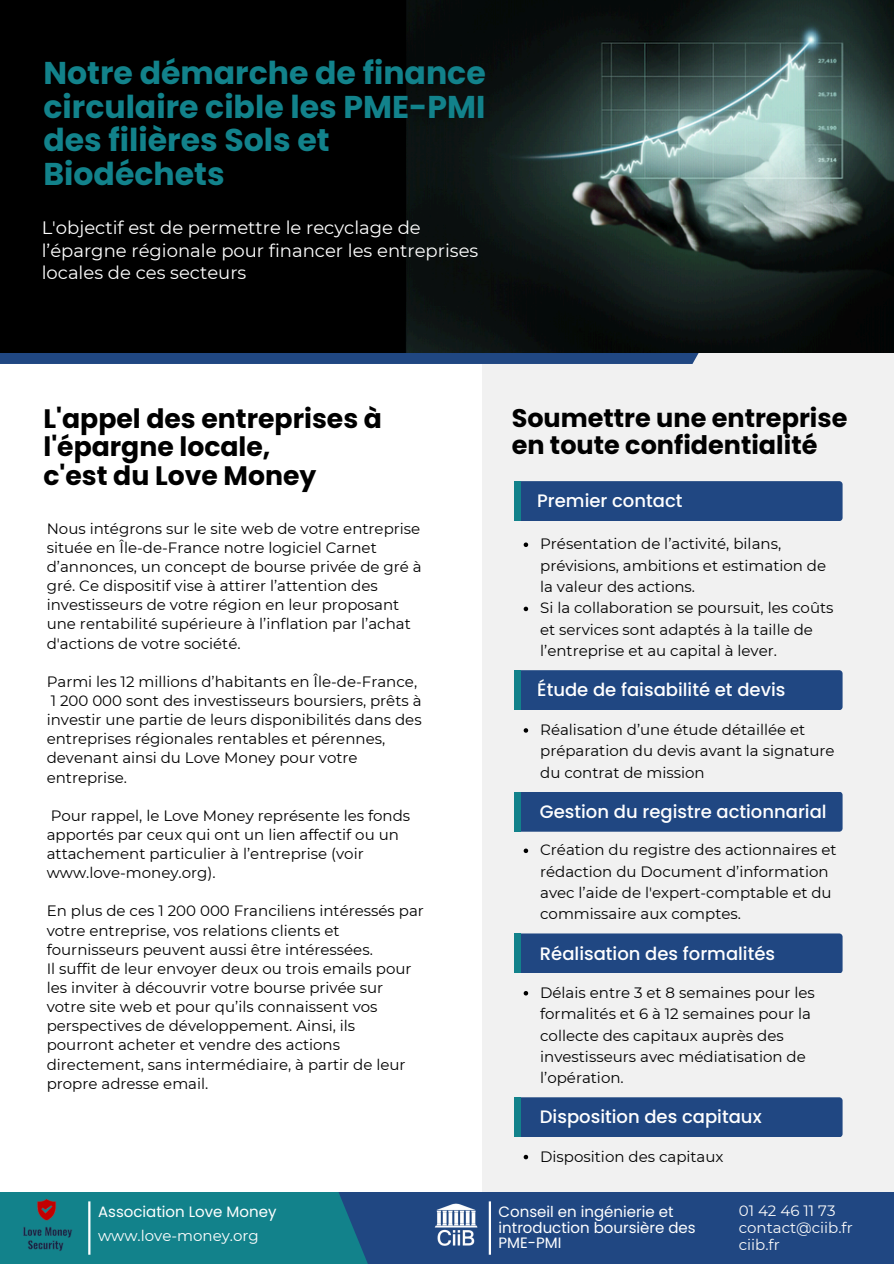
<style>
.page{position:relative;width:894px;height:1264px;background:#fff}
.page>*{position:absolute;margin:0;border:0;box-sizing:border-box;transform-origin:0 0}
.t1{font:700 31.5px/33.8px "Poppins";color:#12828b}
.t2{font:700 26.7px/28.2px "Poppins";color:#000}
.t3{font:700 25.5px/27px "Poppins";color:#000}
.t4{font:500 18px "Poppins";color:#fff}
.t5{font:18px/22.5px "Montserrat";color:#fff}
.t6{font:15px/19px "Montserrat";color:#000}
.t7{font:15px/15.8px "Poppins";color:#fff}
.t8{font:15px "Montserrat";color:#fafafa}
.t9{font:15px "Montserrat";color:#fff}
</style>
<div class="page">
<div style="left:482px;top:0;width:411px;height:1263px;background:#f1f1f1"></div>
<div style="left:208px;top:1191px;width:685px;height:72px;background:#204782"></div>
<svg style="left:0;top:1191px;width:501px;height:72px;fill:#12828b"></svg>
<div style="left:514px;top:933px;width:328px;height:40px;background:#204782;border-radius:3px"></div>
<div style="left:514px;top:933px;width:6px;height:40px;background:#12828b"></div>
<svg style="left:523px;top:991px;width:5px;height:4px"></svg>
<div style="left:514px;top:670px;width:328px;height:40px;background:#204782;border-radius:3px"></div>
<div style="left:514px;top:670px;width:6px;height:40px;background:#12828b"></div>
<svg style="left:523px;top:728px;width:5px;height:4px"></svg>
<div style="left:514px;top:481px;width:328px;height:40px;background:#204782;border-radius:3px"></div>
<div style="left:514px;top:481px;width:6px;height:40px;background:#12828b"></div>
<svg style="left:523px;top:542px;width:5px;height:5px"></svg>
<svg style="left:523px;top:606px;width:5px;height:5px"></svg>
<div style="left:0;top:353px;width:699px;height:11px;background:#204782"></div>
<img style="left:0;top:0;width:893px;height:353px">
<div style="left:514px;top:1097px;width:328px;height:40px;background:#204782;border-radius:3px"></div>
<div style="left:514px;top:1097px;width:6px;height:40px;background:#12828b"></div>
<svg style="left:523px;top:1154px;width:5px;height:5px"></svg>
<svg style="left:523px;top:848px;width:5px;height:5px"></svg>
<div style="left:514px;top:791px;width:328px;height:40px;background:#204782;border-radius:3px"></div>
<div style="left:514px;top:791px;width:6px;height:40px;background:#12828b"></div>
<hr style="left:88px;top:1201px;width:2px;height:53px;background:#fff">
<img style="left:18px;top:1197px;width:57px;height:55px">
<hr style="left:488px;top:1201px;width:3px;height:53px;background:#fff">
<img style="left:433px;top:1203px;width:45px;height:44px">
<p class="t1" style="left:43px;top:56px;width:443px">Notre démarche de finance circulaire cible les PME-PMI des filières Sols et<br>Biodéchets</p>
<p class="t5" style="left:42px;top:216px;width:438px">L'objectif est de permettre le recyclage de l’épargne régionale pour financer les entreprises locales de ces secteurs</p>
<p class="t2" style="left:43px;top:405px;width:340px">L'appel des entreprises à l'épargne locale,<br>c'est du Love Money</p>
<h3 class="t6" style="left:47px;top:519px;width:376px">Nous intégrons sur le site web de votre entreprise située en Île-de-France notre logiciel Carnet d’annonces, un concept de bourse privée de gré à gré. Ce dispositif vise à attirer l’attention des investisseurs de votre région en leur proposant une rentabilité supérieure à l’inflation par l’achat d'actions de votre société.</h3>
<p class="t6" style="left:47px;top:672px;width:372px">Parmi les 12 millions d’habitants en Île-de-France,</p>
<h2 class="t6" style="left:47px;top:691px;width:376px">1 200 000 sont des investisseurs boursiers, prêts à investir une partie de leurs disponibilités dans des entreprises régionales rentables et pérennes, devenant ainsi du Love Money pour votre entreprise.</h2>
<p class="t6" style="left:47px;top:806px;width:365px">Pour rappel, le Love Money représente les fonds apportés par ceux qui ont un lien affectif ou un attachement particulier à l’entreprise (voir www.love-money.org).</p>
<p class="t6" style="left:47px;top:901px;width:378px">En plus de ces 1 200 000 Franciliens intéressés par votre entreprise, vos relations clients et fournisseurs peuvent aussi être intéressées.</p>
<p class="t6" style="left:47px;top:959px;width:366px">Il suffit de leur envoyer deux ou trois emails pour les inviter à découvrir votre bourse privée sur votre site web et pour qu’ils connaissent vos perspectives de développement. Ainsi, ils pourront acheter et vendre des actions directement, sans intermédiaire, à partir de leur propre adresse email.</p>
<p class="t7" style="left:98px;top:1203px;width:180px">Association Love Money</p>
<p class="t9" style="left:98px;top:1226px;width:162px">www.love-money.org</p>
<p class="t3" style="left:511px;top:404px;width:337px">Soumettre une entreprise en toute confidentialité</p>
<p class="t4" style="left:537px;top:488px;width:147px">Premier contact</p>
<h3 class="t6" style="left:540px;top:533px;width:287px;line-height:21.3px">Présentation de l’activité, bilans, prévisions, ambitions et estimation de la valeur des actions.</h3>
<p class="t6" style="left:540px;top:597px;width:295px;line-height:21.3px">Si la collaboration se poursuit, les coûts et services sont adaptés à la taille de l’entreprise et au capital à lever.</p>
<h4 class="t4" style="left:537px;top:677px;width:250px">Étude de faisabilité et devis</h4>
<h2 class="t6" style="left:540px;top:719px;width:296px;line-height:21.3px">Réalisation d’une étude détaillée et préparation du devis avant la signature du contrat de mission</h2>
<h3 class="t4" style="left:539px;top:799px;width:288px">Gestion du registre actionnarial</h3>
<p class="t6" style="left:540px;top:839px;width:298px;line-height:21.3px">Création du registre des actionnaires et rédaction du Document d’information avec l’aide de l'expert-comptable et du commissaire aux comptes.</p>
<h1 class="t4" style="left:539px;top:940px;width:237px">Réalisation des formalités</h1>
<p class="t6" style="left:540px;top:981px;width:276px;line-height:21.3px">Délais entre 3 et 8 semaines pour les formalités et 6 à 12 semaines pour la collecte des capitaux auprès des investisseurs avec médiatisation de l’opération.</p>
<h3 class="t4" style="left:539px;top:1104px;width:223px">Disposition des capitaux</h3>
<p class="t6" style="left:540px;top:1146px;width:185px">Disposition des capitaux</p>
<p class="t7" style="left:498px;top:1203px;width:198px">Conseil en ingénierie et introduction boursière des<br>PME-PMI</p>
<p class="t8" style="left:738px;top:1201px;width:98px">01 42 46 11 73</p>
<p class="t8" style="left:738px;top:1218px;width:115px">contact@ciib.fr</p>
<p class="t8" style="left:738px;top:1235px;width:42px">ciib.fr</p>
</div>
